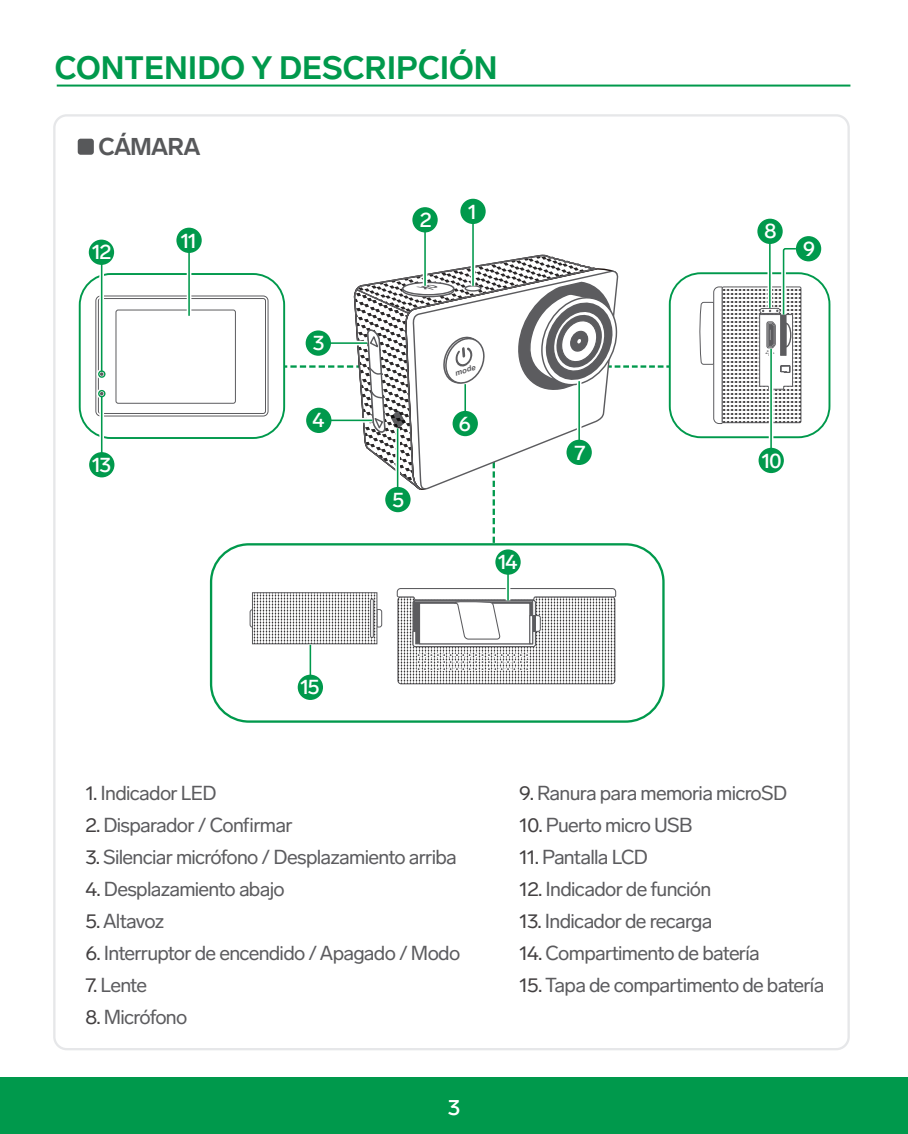
<style>
.page{position:relative;width:908px;height:1134px;background:#fff}
.page>*{position:absolute;margin:0;border:0;box-sizing:border-box;transform-origin:0 0}
.t1{font:700 32px "Lab Grotesque";color:#00994c}
.t2{font:700 24px "Lab Grotesque";letter-spacing:-.035em;color:#57585a}
.t3{font:500 22px "Lab Grotesque";color:#fff}
.t4{font:20px "Lab Grotesque";letter-spacing:-.035em;color:#5c5c5f}
.t5{font:500 20px "Lab Grotesque";letter-spacing:-.09em;color:#fff}
.t6{font:italic 700 7.6px "Arial";color:#5c5c5f;scale:1.07 1}
.s1{color:#434041}
</style>
<div class="page">
<div style="left:0;top:1077px;width:907px;height:57px;background:#00994c"></div>
<svg style="left:492px;top:491px;width:2px;height:52px"></svg>
<div style="left:78px;top:139px;width:16px;height:16px;background:#57585a;border-radius:3px"></div>
<svg style="left:598px;top:281px;width:70px;height:112px"></svg>
<svg style="left:485px;top:255px;width:113px;height:236px"></svg>
<svg style="left:398px;top:597px;width:216px;height:87px"></svg>
<svg style="left:396px;top:588px;width:220px;height:83px"></svg>
<svg style="left:699px;top:286px;width:24px;height:138px"></svg>
<div style="left:721px;top:286px;width:80px;height:137px;border:1px solid #5c5c5f"></div>
<svg style="left:722px;top:287px;width:78px;height:136px"></svg>
<svg style="left:249px;top:592px;width:133px;height:53px"></svg>
<div style="left:95px;top:296px;width:173px;height:120px;border:1px solid #5c5c5f;border-radius:5px"></div>
<div style="left:98px;top:298px;width:168px;height:116px;border:1px solid #5c5c5f;border-radius:2px"></div>
<div style="left:115px;top:310px;width:121px;height:94px;border:1px solid #5c5c5f;border-radius:2px"></div>
<div style="left:79px;top:273px;width:206px;height:166px;border:2px solid #00994c;border-radius:31px"></div>
<div style="left:668px;top:272px;width:162px;height:166px;border:2px solid #00994c;border-radius:31px"></div>
<div style="left:210px;top:543px;width:454px;height:180px;border:2px solid #00994c;border-radius:38px"></div>
<svg style="left:284px;top:114px;width:201px;height:377px"></svg>
<svg style="left:470px;top:224px;width:5px;height:62px"></svg>
<hr style="left:187px;top:251px;width:4px;height:65px;background:#fff">
<svg style="left:99px;top:265px;width:5px;height:105px"></svg>
<hr style="left:321px;top:341px;width:46px;height:4px;background:#fff">
<svg style="left:331px;top:418px;width:41px;height:5px"></svg>
<div style="left:395px;top:428px;width:5px;height:60px;background:#90d2b1"></div>
<svg style="left:576px;top:381px;width:5px;height:59px"></svg>
<svg style="left:768px;top:390px;width:5px;height:58px"></svg>
<svg style="left:99px;top:398px;width:5px;height:54px"></svg>
<svg style="left:505px;top:575px;width:5px;height:25px"></svg>
<svg style="left:308px;top:645px;width:4px;height:30px"></svg>
<div style="left:97px;top:369px;width:10px;height:10px;border:4px solid #fff;border-radius:50%"></div>
<div style="left:98px;top:370px;width:7px;height:8px;border:1px solid #00994c;border-radius:50%"></div>
<svg style="left:100px;top:372px;width:3px;height:4px"></svg>
<div style="left:97px;top:389px;width:10px;height:10px;border:4px solid #fff;border-radius:50%"></div>
<div style="left:98px;top:390px;width:7px;height:7px;border:1px solid #00994c;border-radius:50%"></div>
<hr style="left:472px;top:221px;width:1px;height:65px;background:#00994c">
<svg style="left:422px;top:232px;width:5px;height:54px"></svg>
<hr style="left:424px;top:221px;width:1px;height:65px;background:#00994c">
<svg style="left:758px;top:244px;width:42px;height:146px"></svg>
<hr style="left:188px;top:251px;width:2px;height:65px;background:#00994c">
<hr style="left:101px;top:260px;width:1px;height:112px;background:#00994c">
<hr style="left:321px;top:342px;width:46px;height:2px;background:#00994c">
<hr style="left:322px;top:420px;width:50px;height:1px;background:#00994c">
<hr style="left:396px;top:428px;width:2px;height:60px;background:#00994c">
<hr style="left:578px;top:381px;width:1px;height:60px;background:#00994c">
<hr style="left:770px;top:349px;width:1px;height:100px;background:#00994c">
<hr style="left:101px;top:396px;width:1px;height:57px;background:#00994c">
<hr style="left:507px;top:569px;width:1px;height:31px;background:#00994c">
<hr style="left:309px;top:645px;width:2px;height:31px;background:#00994c">
<hr style="left:464px;top:384px;width:2px;height:45px;background:#00994c">
<div style="left:89px;top:240px;width:25px;height:25px;background:#00994c;border-radius:50%"></div>
<div style="left:176px;top:228px;width:26px;height:25px;background:#00994c;border-radius:50%"></div>
<div style="left:89px;top:452px;width:25px;height:25px;background:#00994c;border-radius:50%"></div>
<div style="left:460px;top:199px;width:25px;height:25px;background:#00994c;border-radius:50%"></div>
<div style="left:412px;top:207px;width:25px;height:25px;background:#00994c;border-radius:50%"></div>
<div style="left:305px;top:330px;width:26px;height:26px;background:#00994c;border-radius:50%"></div>
<div style="left:306px;top:408px;width:25px;height:25px;background:#00994c;border-radius:50%"></div>
<div style="left:385px;top:487px;width:25px;height:25px;background:#00994c;border-radius:50%"></div>
<div style="left:452px;top:411px;width:25px;height:25px;background:#00994c;border-radius:50%"></div>
<div style="left:566px;top:440px;width:25px;height:25px;background:#00994c;border-radius:50%"></div>
<div style="left:757px;top:219px;width:25px;height:25px;background:#00994c;border-radius:50%"></div>
<div style="left:795px;top:236px;width:25px;height:25px;background:#00994c;border-radius:50%"></div>
<div style="left:758px;top:448px;width:25px;height:25px;background:#00994c;border-radius:50%"></div>
<div style="left:495px;top:549px;width:25px;height:26px;background:#00994c;border-radius:50%"></div>
<div style="left:297px;top:675px;width:26px;height:25px;background:#00994c;border-radius:50%"></div>
<hr style="left:57px;top:85px;width:793px;height:2px;background:#00994c">
<h1 class="t1" style="left:55px;top:49px;width:444px">CONTENIDO Y DESCRIPCIÓN</h1>
<p class="t2" style="left:98px;top:132px;width:103px">CÁMARA</p>
<p class="t5" style="left:92px;top:240px;width:21px">12</p>
<p class="t5" style="left:180px;top:229px;width:18px">11</p>
<p class="t5" style="left:92px;top:453px;width:21px">13</p>
<p class="t5" style="left:313px;top:332px;width:13px">3</p>
<p class="t5" style="left:312px;top:408px;width:13px">4</p>
<p class="t5" style="left:419px;top:208px;width:13px">2</p>
<p class="t5" style="left:467px;top:200px;width:11px">1</p>
<p class="t5" style="left:392px;top:488px;width:13px">5</p>
<p class="t6" style="left:453px;top:369px;width:21px;rotate:-19deg">mode</p>
<p class="t5" style="left:458px;top:412px;width:13px">6</p>
<p class="t5" style="left:497px;top:550px;width:21px">14</p>
<p class="t5" style="left:574px;top:441px;width:12px">7</p>
<p class="t5" style="left:764px;top:219px;width:13px">8</p>
<p class="t5" style="left:802px;top:237px;width:13px">9</p>
<p class="t5" style="left:761px;top:449px;width:21px">10</p>
<p class="t5" style="left:300px;top:675px;width:21px">15</p>
<p class="t4" style="left:85px;top:781px;width:132px"><span class="s1">1.</span> Indicador LED</p>
<p class="t4" style="left:85px;top:813px;width:208px"><span class="s1">2.</span> Disparador / Confirmar</p>
<p class="t4" style="left:85px;top:845px;width:373px"><span class="s1">3.</span> Silenciar micrófono / Desplazamiento arriba</p>
<p class="t4" style="left:85px;top:877px;width:201px"><span class="s1">4.</span> Desplazamiento abajo</p>
<p class="t4" style="left:85px;top:909px;width:80px"><span class="s1">5.</span> Altavoz</p>
<p class="t4" style="left:85px;top:941px;width:376px"><span class="s1">6.</span> Interruptor de encendido / Apagado / Modo</p>
<p class="t4" style="left:85px;top:973px;width:63px"><span class="s1">7.</span> Lente</p>
<p class="t4" style="left:85px;top:1005px;width:103px"><span class="s1">8.</span> Micrófono</p>
<p class="t3" style="left:447px;top:1094px;width:14px">3</p>
<p class="t4" style="left:519px;top:781px;width:269px"><span class="s1">9.</span> Ranura para memoria microSD</p>
<p class="t4" style="left:519px;top:813px;width:175px"><span class="s1">10.</span> Puerto micro USB</p>
<p class="t4" style="left:519px;top:845px;width:130px"><span class="s1">11.</span> Pantalla LCD</p>
<p class="t4" style="left:519px;top:877px;width:194px"><span class="s1">12.</span> Indicador de función</p>
<p class="t4" style="left:519px;top:909px;width:195px"><span class="s1">13.</span> Indicador de recarga</p>
<p class="t4" style="left:519px;top:941px;width:242px"><span class="s1">14.</span> Compartimento de batería</p>
<p class="t4" style="left:519px;top:973px;width:306px"><span class="s1">15.</span> Tapa de compartimento de batería</p>
</div>
